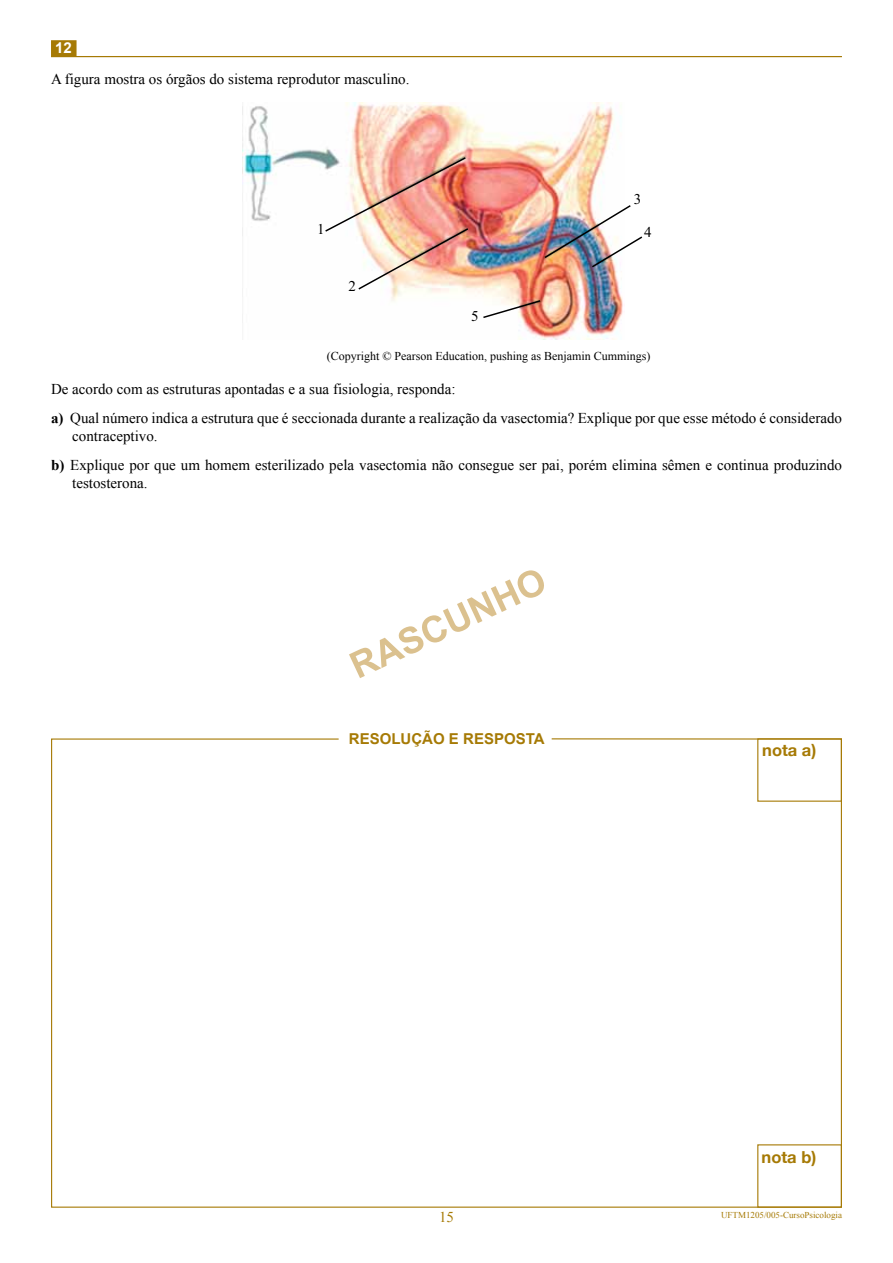
<style>
.page{position:relative;width:893px;height:1263px;background:#fff}
.page>*{position:absolute;margin:0;border:0;box-sizing:border-box;transform-origin:0 0}
.t1{font:700 16.5px "Helvetica 55";color:#a67a05}
.t2{font:15px/28.7px "Times New Roman";color:#000}
.t3{font:700 15px "Arial";color:#a67a05}
.t4{font:15px "Times New Roman";color:#a67a05}
.t5{font:700 15px "Arial";color:#fff}
.t6{font:12px "Times New Roman";color:#000}
.t7{font:9px "Times New Roman";color:#a67a05}
.s1{font-weight:700}
</style>
<div class="page">
<svg style="left:51px;top:738px;width:791px;height:470px"></svg>
<div style="left:51px;top:40px;width:26px;height:16px;background:#a67a05"></div>
<hr style="left:51px;top:56px;width:791px;height:1px;background:#a67a05">
<img style="left:242px;top:103px;width:381px;height:237px">
<img style="left:324px;top:156px;width:146px;height:135px">
<svg style="left:482px;top:299px;width:60px;height:20px"></svg>
<img style="left:543px;top:204px;width:100px;height:65px">
<svg style="left:349px;top:570px;width:195px;height:108px"></svg>
<p class="t5" style="left:55px;top:38px;width:18px">12</p>
<p class="t2" style="left:51px;top:65px;width:360px">A figura mostra os órgãos do sistema reprodutor masculino.</p>
<p class="t2" style="left:317px;top:214px;width:9px">1</p>
<p class="t2" style="left:349px;top:272px;width:9px">2</p>
<p class="t2" style="left:471px;top:302px;width:9px">5</p>
<p class="t2" style="left:634px;top:185px;width:9px">3</p>
<p class="t2" style="left:644px;top:217px;width:9px">4</p>
<p class="t6" style="left:327px;top:347px;width:325px">(Copyright © Pearson Education, pushing as Benjamin Cummings)</p>
<p class="t2" style="left:51px;top:375px;width:792px">De acordo com as estruturas apontadas e a sua fisiologia, responda:<br><span class="s1">a)</span> Qual número indica a estrutura que é seccionada durante a realização da vasectomia? Explique por que esse método é considerado</p>
<p class="t2" style="left:51px;top:421px;width:792px;text-indent:21px">contraceptivo.<br><span class="s1">b)</span> Explique por que um homem esterilizado pela vasectomia não consegue ser pai, porém elimina sêmen e continua produzindo</p>
<p class="t2" style="left:72px;top:468px;width:77px">testosterona.</p>
<p class="t3" style="left:349px;top:729px;width:125px">RESOLUÇÃO E RES</p>
<p class="t3" style="left:494px;top:729px;width:52px">POSTA</p>
<p class="t1" style="left:762px;top:740px;width:56px">nota a)</p>
<p class="t1" style="left:762px;top:1147px;width:56px">nota b)</p>
<p class="t4" style="left:439px;top:1207px;width:16px">15</p>
<p class="t7" style="left:721px;top:1209px;width:123px">UFTM1205/005-CursoPsicologia</p>
</div>
